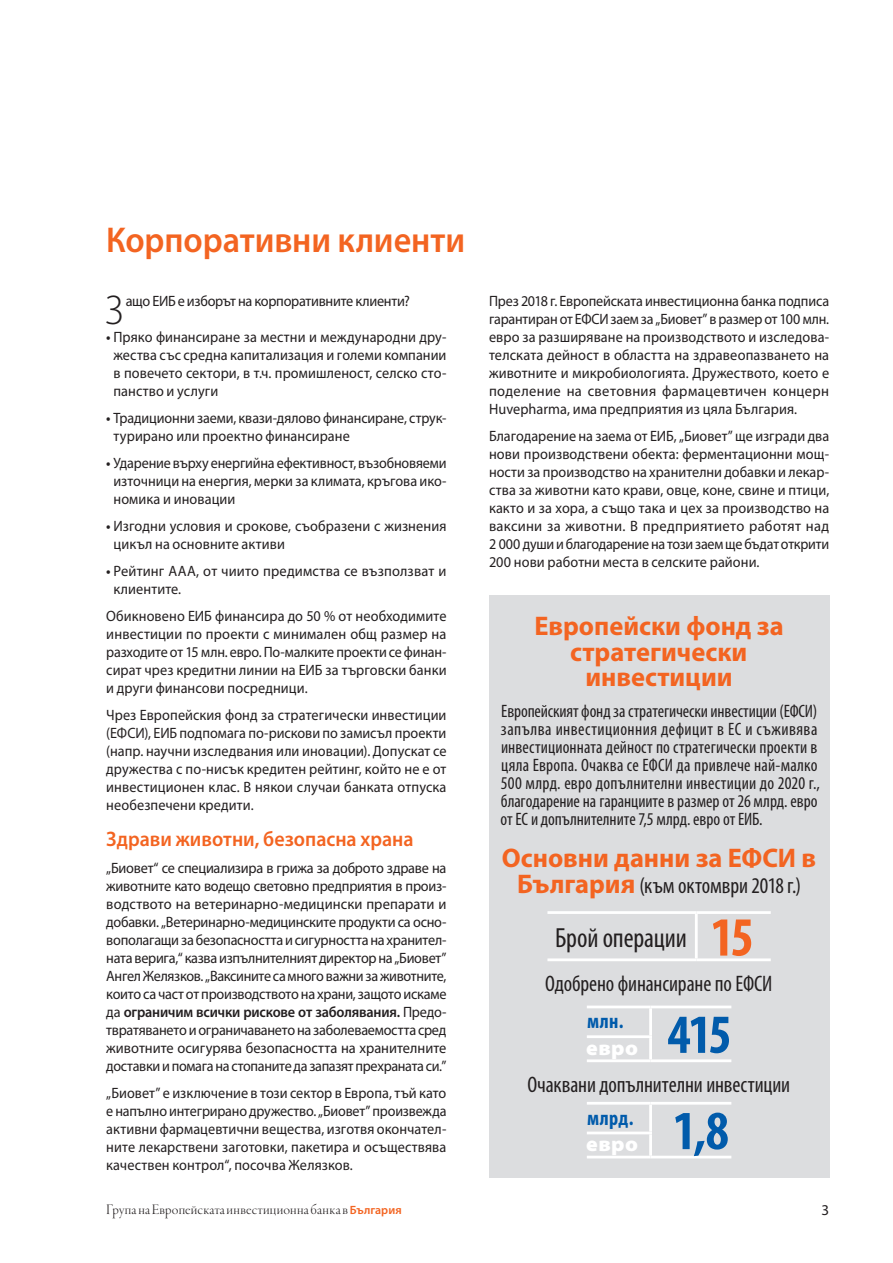
<style>
.page{position:relative;width:893px;height:1263px;background:#fff}
.page>*{position:absolute;margin:0;border:0;box-sizing:border-box;transform-origin:0 0}
.t1{font:700 condensed 55.5px "Myriad Pro";color:#015bab}
.t2{font:300 41.7px "Myriad Pro";color:#231f20;scale:.95 1}
.t3{font:600 36px "Myriad Pro";color:#f36421;scale:.95 1}
.t4{font:condensed 27.75px "Myriad Pro";letter-spacing:-.005em;color:#231f20}
.t5{font:700 27px/25.5px "Myriad Pro";color:#f36421;text-align:center}
.t6{font:condensed 22.5px "Myriad Pro";letter-spacing:-.005em;color:#231f20}
.t7{font:600 21px "Myriad Pro";color:#f36421;scale:.95 1}
.t8{font:700 condensed 20.85px "Myriad Pro";letter-spacing:.015em;color:#015bab}
.t9{font:900 semi-expanded 20.85px "Myriad Pro";letter-spacing:.025em;color:#fff}
.t10{font:condensed 18px/18px "Myriad Pro";letter-spacing:.005em;color:#231f20}
.t11{font:15px/18px "Myriad Pro";letter-spacing:.005em;color:#231f20;text-align:justify;scale:.95 1}
.t12{font:15px/18px "Myriad Pro";letter-spacing:.005em;color:#231f20;text-align:justify;scale:.94 1}
.t13{font:15px/18px "Myriad Pro";letter-spacing:.005em;color:#231f20;scale:.96 1}
.t14{font:15px "Garamond Premr Pro Lt Disp";letter-spacing:.015em;color:#231f20}
.t15{font:15px "Myriad Pro";letter-spacing:-.02em;color:#231f20;scale:.95 1}
.t16{font:15px "Myriad Pro";letter-spacing:.005em;color:#231f20}
.s1{font-weight:600}
.s2{font-weight:700;font-stretch:normal;font-size:27px;color:#f36421}
.s3{font-weight:700;font-size:55.5px;color:#f36421}
.s4{font-family:"Myriad Pro";font-weight:600;font-size:12px;color:#f36421}
</style>
<div class="page">
<div style="left:489px;top:595px;width:340px;height:583px;background:#dcdddf"></div>
<hr style="left:695px;top:914px;width:3px;height:44px;background:#fff">
<hr style="left:547px;top:911px;width:149px;height:3px;background:#fff">
<hr style="left:696px;top:911px;width:75px;height:3px;background:#fff">
<hr style="left:547px;top:958px;width:149px;height:3px;background:#fff">
<hr style="left:696px;top:958px;width:75px;height:3px;background:#fff">
<hr style="left:651px;top:1059px;width:80px;height:3px;background:#fff">
<hr style="left:587px;top:1005px;width:64px;height:3px;background:#fff">
<hr style="left:587px;top:1035px;width:65px;height:3px;background:#fff">
<hr style="left:587px;top:1059px;width:64px;height:3px;background:#fff">
<hr style="left:651px;top:1005px;width:80px;height:3px;background:#fff">
<hr style="left:649px;top:1008px;width:3px;height:27px;background:#fff">
<hr style="left:649px;top:1038px;width:3px;height:21px;background:#fff">
<hr style="left:651px;top:1156px;width:80px;height:2px;background:#fff">
<hr style="left:587px;top:1102px;width:64px;height:2px;background:#fff">
<hr style="left:587px;top:1131px;width:65px;height:3px;background:#fff">
<hr style="left:587px;top:1156px;width:64px;height:2px;background:#fff">
<hr style="left:651px;top:1102px;width:80px;height:2px;background:#fff">
<hr style="left:649px;top:1104px;width:3px;height:27px;background:#fff">
<hr style="left:649px;top:1134px;width:3px;height:22px;background:#fff">
<h3 class="t3" style="left:106px;top:220px;width:379px">Корпоративни клиенти</h3>
<h2 class="t2" style="left:105px;top:287px;width:21px">З</h2>
<p class="t15" style="left:126px;top:293px;width:301px">ащо ЕИБ е изборът на корпоративните клиенти?</p>
<p class="t11" style="left:113px;top:328px;width:352px;text-indent:-7px"><span class="s1">•</span> Пряко финансиране за местни и международни дру&shy;жества със средна капитализация и големи компании в повечето сектори, в т.ч. промишленост, селско сто&shy;панство и услуги</p>
<p class="t12" style="left:113px;top:409px;width:356px;text-indent:-7px"><span class="s1">•</span> Традиционни заеми, квази-дялово финансиране, струк&shy;турирано или проектно финансиране</p>
<p class="t12" style="left:113px;top:454px;width:356px;text-indent:-7px"><span class="s1">•</span> Ударение върху енергийна ефективност, възобновяеми източници на енергия, мерки за климата, кръгова ико&shy;номика и иновации</p>
<p class="t11" style="left:113px;top:517px;width:352px;text-indent:-7px"><span class="s1">•</span> Изгодни условия и срокове, съобразени с жизнения цикъл на основните активи</p>
<p class="t13" style="left:113px;top:562px;width:348px;text-indent:-7px"><span class="s1">•</span> Рейтинг ААА, от чиито предимства се възползват и клиентите.</p>
<p class="t11" style="left:106px;top:607px;width:360px">Обикновено ЕИБ финансира до 50 % от необходимите инвестиции по проекти с минимален общ размер на разходите от 15 млн. евро. По-малките проекти се финан&shy;сират чрез кредитни линии на ЕИБ за търговски банки и други финансови посредници.</p>
<p class="t11" style="left:106px;top:706px;width:360px">Чрез Европейския фонд за стратегически инвестиции (ЕФСИ), ЕИБ подпомага по-рискови по замисъл проекти (напр. научни изследвания или иновации). Допускат се дружества с по-нисък кредитен рейтинг, който не е от инвестиционен клас. В някои случаи банката отпуска необезпечени кредити.</p>
<h3 class="t7" style="left:106px;top:827px;width:325px">Здрави животни, безопасна храна</h3>
<p class="t11" style="left:106px;top:859px;width:360px">„Биовет“ се специализира в грижа за доброто здраве на животните като водещо световно предприятия в произ&shy;водството на ветеринарно-медицински препарати и добавки. „Ветеринарно-медицинските продукти са осно&shy;вополагащи за безопасността и сигурността на хранител&shy;ната верига,“ казва изпълнителният директор на „Биовет” Ангел Желязков. „Ваксините са много важни за животните, които са част от производството на храни, защото искаме да <span class="s1">ограничим всички рискове от заболявания.</span> Предо&shy;твратяването и ограничаването на заболеваемостта сред животните осигурява безопасността на хранителните доставки и помага на стопаните да запазят прехраната си.”</p>
<p class="t11" style="left:106px;top:1084px;width:360px">„Биовет” е изключение в този сектор в Европа, тъй като е напълно интегрирано дружество. „Биовет” произвежда активни фармацевтични вещества, изготвя окончател&shy;ните лекарствени заготовки, пакетира и осъществява качествен контрол“, посочва Желязков.</p>
<p class="t12" style="left:489px;top:292px;width:363px">През 2018 г. Европейската инвестиционна банка подписа гарантиран от ЕФСИ заем за „Биовет” в размер от 100 млн. евро за разширяване на производството и изследова&shy;телската дейност в областта на здравеопазването на животните и микробиологията. Дружеството, което е поделение на световния фармацевтичен концерн Huvepharma, има предприятия из цяла България.</p>
<p class="t11" style="left:489px;top:427px;width:360px">Благодарение на заема от ЕИБ, „Биовет” ще изгради два нови производствени обекта: ферментационни мощ&shy;ности за производство на хранителни добавки и лекар&shy;ства за животни като крави, овце, коне, свине и птици, както и за хора, а също така и цех за производство на ваксини за животни. В предприятието работят над 2 000 души и благодарение на този заем ще бъдат открити 200 нови работни места в селските райони.</p>
<h3 class="t5" style="left:534px;top:614px;width:251px">Европейски фонд за стратегически инвестиции</h3>
<p class="t10" style="left:500px;top:702px;width:321px">Европейският фонд за стратегически инвестиции (ЕФСИ) запълва инвестиционния дефицит в ЕС и съживява инвестиционната дейност по стратегически проекти в цяла Европа. Очаква се ЕФСИ да привлече най-малко 500 млрд. евро допълнителни инвестиции до 2020 г., благодарение на гаранциите в размер от 26 млрд. евро от ЕС и допълнителните 7,5 млрд. евро от ЕИБ.</p>
<h3 class="t5" style="left:502px;top:846px;width:316px">Основни данни за ЕФСИ в</h3>
<h3 class="t6" style="left:517px;top:873px;width:286px"><span class="s2">България</span> (към октомври 2018 г.)</h3>
<h3 class="t4" style="left:555px;top:922px;width:200px">Брой операции <span class="s3">15</span></h3>
<h3 class="t6" style="left:545px;top:971px;width:229px">Одобрено финансиране по ЕФСИ</h3>
<h3 class="t8" style="left:587px;top:1010px;width:38px">млн.</h3>
<h3 class="t9" style="left:586px;top:1036px;width:53px">евро</h3>
<h1 class="t1" style="left:667px;top:1004px;width:66px">415</h1>
<h3 class="t6" style="left:528px;top:1072px;width:264px">Очаквани допълнителни инвестиции</h3>
<h3 class="t8" style="left:587px;top:1106px;width:48px">млрд.</h3>
<h3 class="t9" style="left:586px;top:1132px;width:53px">евро</h3>
<h1 class="t1" style="left:673px;top:1100px;width:58px">1,8</h1>
<p class="t14" style="left:106px;top:1202px;width:297px">Група на Европейската инвестиционна банка в<span class="s4">България</span></p>
<p class="t16" style="left:821px;top:1202px;width:9px">3</p>
</div>
